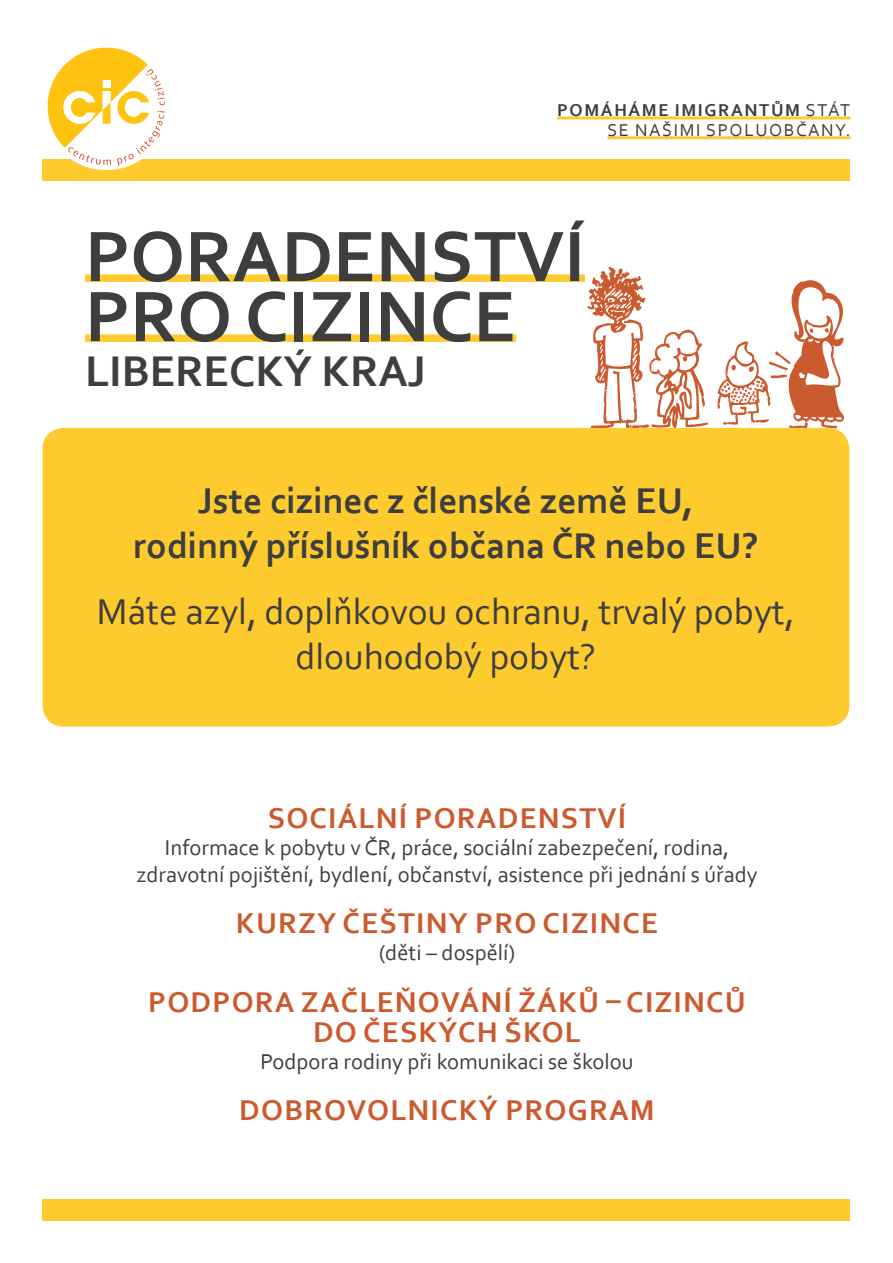
<style>
.page{position:relative;width:893px;height:1263px;background:#fff}
.page>*{position:absolute;margin:0;border:0;box-sizing:border-box;transform-origin:0 0}
.t1{font:700 75px/60px "Corbel";color:#3e3e3f}
.t2{font:700 45px "Corbel";color:#3e3e3f}
.t3{font:700 37.5px/45px "Corbel";color:#3e3e3f;text-align:center}
.t4{font:37.5px/45px "Corbel";color:#3e3e3f;text-align:center}
.t5{font:700 30px/30px "Corbel";letter-spacing:.04em;color:#cc5a2f;text-align:center}
.t6{font:22.5px/27px "Corbel";color:#3e3e3f;text-align:center}
.t7{font:18px/19.8px "Corbel";letter-spacing:.09em;color:#3e3e3f;text-align:right}
.s1{font-weight:700}
</style>
<div class="page">
<div style="left:43px;top:159px;width:807px;height:22px;background:#fecb2f"></div>
<hr style="left:557px;top:116px;width:293px;height:3px;background:#fecb2f">
<hr style="left:607px;top:136px;width:243px;height:3px;background:#fecb2f">
<div style="left:85px;top:274px;width:500px;height:8px;background:#fecb2f"></div>
<div style="left:85px;top:334px;width:431px;height:8px;background:#fecb2f"></div>
<svg style="left:587px;top:267px;width:121px;height:161px"></svg>
<svg style="left:717px;top:280px;width:127px;height:151px"></svg>
<div style="left:43px;top:428px;width:806px;height:298px;background:#fecb2f;border-radius:21px"></div>
<div style="left:43px;top:1199px;width:807px;height:21px;background:#fecb2f"></div>
<svg style="left:42px;top:47px;width:123px;height:129px"></svg>
<p class="t7" style="left:557px;top:100px;width:295px"><span class="s1">POMÁHÁME IMIGRANTŮM</span> stát se našimi spoluobčany.</p>
<h1 class="t1" style="left:85px;top:224px;width:501px">PORADENSTVÍ<br>PRO CIZINCE</h1>
<h2 class="t2" style="left:85px;top:343px;width:342px">LIBERECKÝ KRAJ</h2>
<h3 class="t3" style="left:133px;top:477px;width:627px">JSTE CIZINEC Z ČLENSKÉ ZEMĚ EU,<br>RODINNÝ PŘÍSLUŠNÍK OBČANA ČR NEBO EU?</h3>
<h3 class="t4" style="left:97px;top:588px;width:699px">M áte azyl, doplňkovou ochranu, trvalý pobyt, dlouhodobý pobyt?</h3>
<h3 class="t5" style="left:268px;top:802px;width:108px">SOCIÁLNÍ</h3>
<h3 class="t5" style="left:415px;top:802px;width:21px">PORADENSTVÍ</h3>
<p class="t6" style="left:136px;top:834px;width:623px">I nformace k pobytu v ČR, práce, sociální zabezpečení, rodina, zdravotní pojištění, bydlení, občanství, asistence při jednání s úřady</p>
<h3 class="t5" style="left:236px;top:908px;width:420px">KURZY ČEŠTINY PRO CIZINCE</h3>
<p class="t6" style="left:379px;top:939px;width:138px">(děti – dospělí)</p>
<h3 class="t5" style="left:148px;top:986px;width:599px">PODPORA ZAČLEŇOVÁNÍ ŽÁKŮ – CIZINCŮ<br>DO ČESKÝCH ŠKOL</h3>
<p class="t6" style="left:261px;top:1047px;width:374px">Podpora rodiny při komunikaci se školou</p>
<h3 class="t5" style="left:239px;top:1094px;width:417px">DOBROVOLNICKÝ PROGRAM</h3>
</div>
